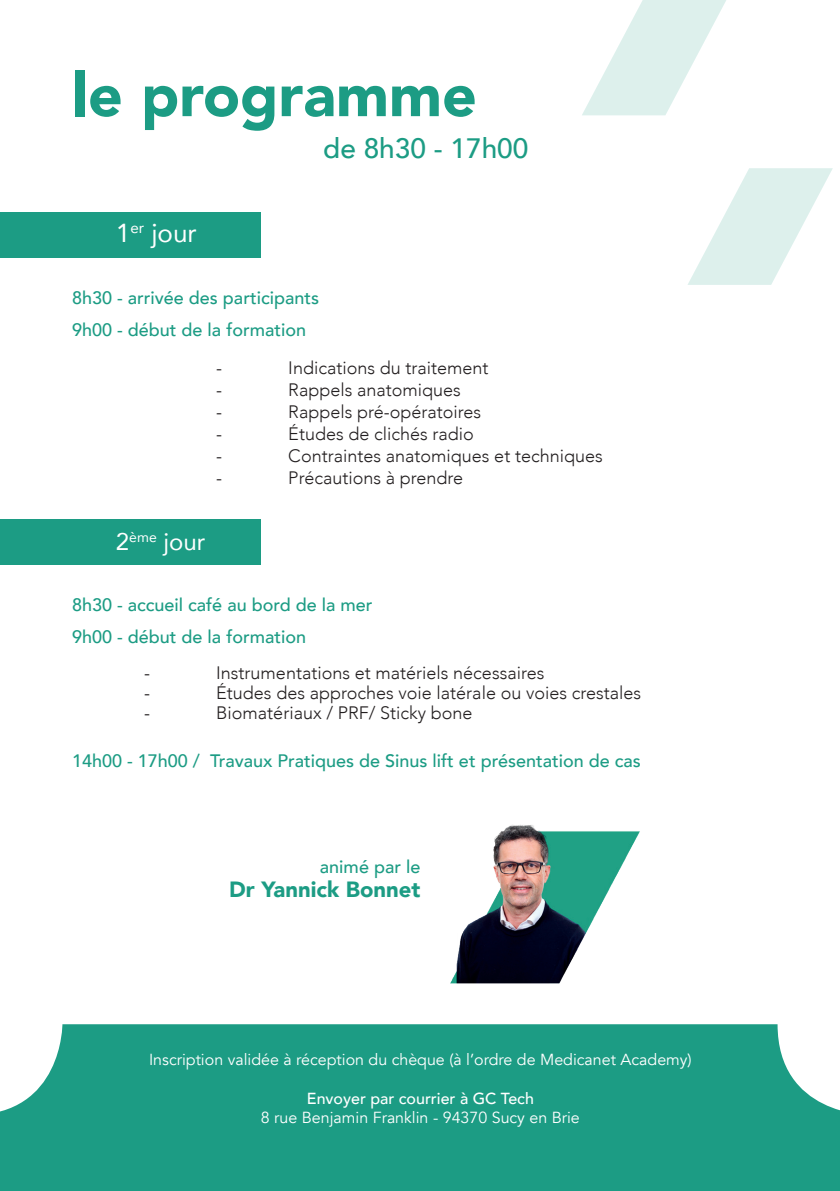
<style>
.page{position:relative;width:840px;height:1191px;background:#fff}
.page>*{position:absolute;margin:0;border:0;box-sizing:border-box;transform-origin:0 0}
.t1{font:900 60.8px "Avenir";color:#1c9c84}
.t2{font:500 28px "Avenir";color:#1c9c84}
.t3{font:26px "Avenir";color:#fff}
.t4{font:24px "Avenir";color:#fff}
.t5{font:900 22px "Avenir";color:#1c9c84}
.t6{font:300 18px "Avenir";color:#231f20}
.t7{font:500 18px/32px "Avenir";color:#1c9c84}
.t8{font:16px "Avenir";color:#fff}
.t9{font:500 16px "Avenir";color:#fff}
</style>
<div class="page">
<div style="left:0;top:1024px;width:839px;height:167px;background:#1c9c84"></div>
<svg style="left:582px;top:0;width:144px;height:115px"></svg>
<svg style="left:688px;top:168px;width:144px;height:117px"></svg>
<div style="left:0;top:212px;width:260px;height:46px;background:#1c9c84"></div>
<div style="left:0;top:519px;width:260px;height:46px;background:#1c9c84"></div>
<img style="left:450px;top:825px;width:190px;height:159px">
<h1 class="t1" style="left:72px;top:43px;width:406px">le programme</h1>
<h3 class="t3" style="left:116px;top:212px;width:82px">1<sup>er</sup> jour</h3>
<h2 class="t2" style="left:323px;top:124px;width:206px">de 8h30 - 17h00</h2>
<p class="t7" style="left:72px;top:281px;width:248px">8h30 - arrivée des participants<br>9h00 - début de la formation</p>
<p class="t6" style="left:216px;top:357px;width:7px">-</p>
<p class="t6" style="left:288px;top:357px;width:202px">Indications du traitement</p>
<p class="t6" style="left:216px;top:379px;width:7px">-</p>
<p class="t6" style="left:288px;top:379px;width:174px">Rappels anatomiques</p>
<p class="t6" style="left:216px;top:401px;width:7px">-</p>
<p class="t6" style="left:288px;top:401px;width:194px">Rappels pré-opératoires</p>
<p class="t6" style="left:216px;top:423px;width:7px">-</p>
<p class="t6" style="left:288px;top:423px;width:187px">Études de clichés radio</p>
<p class="t6" style="left:216px;top:445px;width:7px">-</p>
<p class="t6" style="left:288px;top:445px;width:316px">Contraintes anatomiques et techniques</p>
<p class="t6" style="left:216px;top:467px;width:7px">-</p>
<p class="t6" style="left:288px;top:467px;width:176px">Précautions à prendre</p>
<h3 class="t4" style="left:116px;top:522px;width:91px">2<sup>ème</sup> jour</h3>
<p class="t7" style="left:72px;top:588px;width:302px">8h30 - accueil café au bord de la mer<br>9h00 - début de la formation</p>
<p class="t6" style="left:144px;top:662px;width:7px">-</p>
<p class="t6" style="left:216px;top:662px;width:329px">Instrumentations et matériels nécessaires</p>
<p class="t6" style="left:144px;top:682px;width:7px">-</p>
<p class="t6" style="left:216px;top:682px;width:426px">Études des approches voie latérale ou voies crestales</p>
<p class="t6" style="left:144px;top:702px;width:7px">-</p>
<p class="t6" style="left:216px;top:702px;width:258px">Biomatériaux / PRF/ Sticky bone</p>
<p class="t7" style="left:72px;top:744px;width:570px">14h00 - 17h00 / Travaux Pratiques de Sinus lift et présentation de cas</p>
<p class="t7" style="left:320px;top:850px;width:102px">animé par le</p>
<p class="t5" style="left:229px;top:870px;width:193px">Dr Yannick Bonnet</p>
<p class="t8" style="left:149px;top:1050px;width:544px">Inscription validée à réception du chèque (à l’ordre de Medicanet Academy)</p>
<p class="t9" style="left:307px;top:1084px;width:228px">Envoyer par courrier à GC Tech</p>
<p class="t8" style="left:261px;top:1107px;width:320px">8 rue Benjamin Franklin - 94370 Sucy en Brie</p>
</div>
